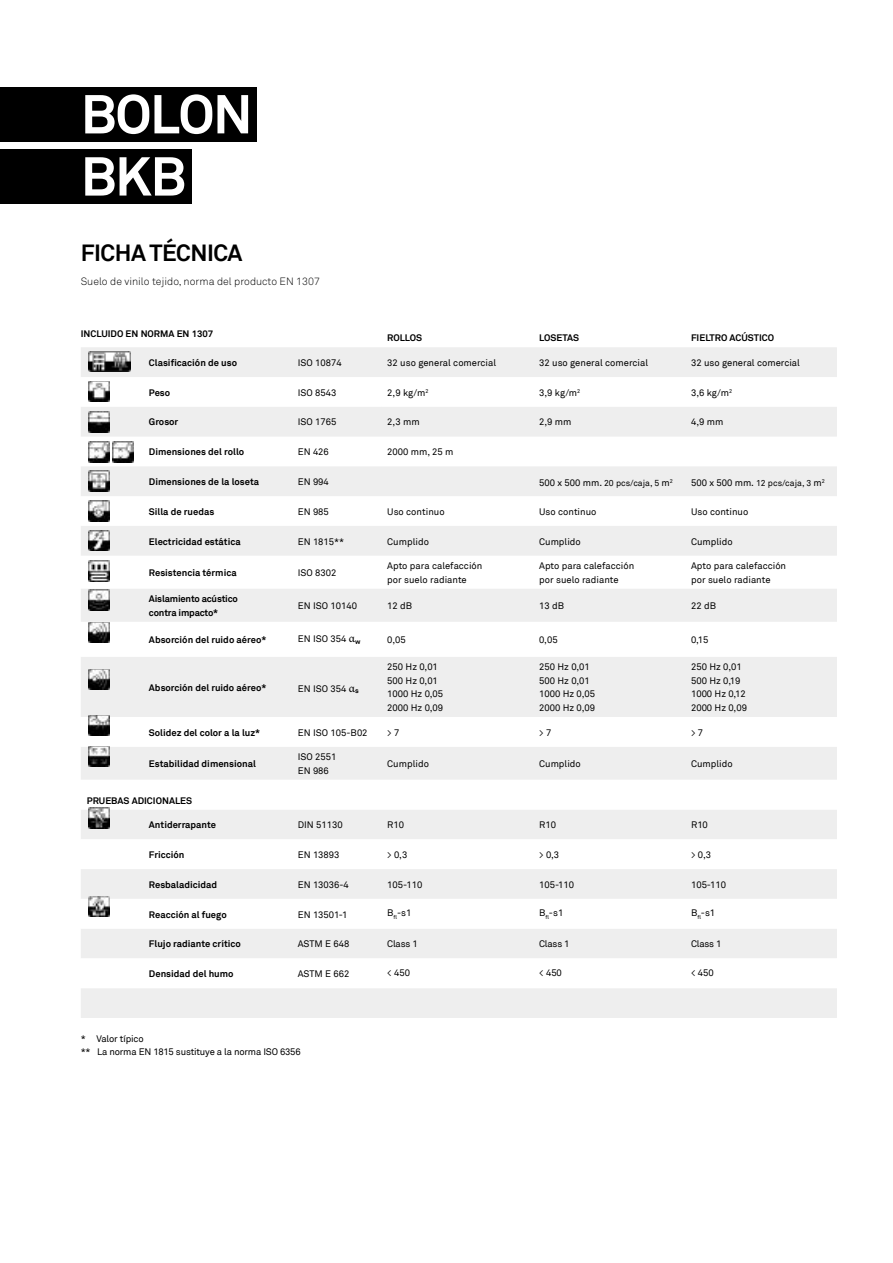
<style>
.page{position:relative;width:893px;height:1263px;background:#fff}
.page>*{position:absolute;margin:0;border:0;box-sizing:border-box;transform-origin:0 0}
.t1{font:700 54px/62.1px "Akkurat";letter-spacing:-.025em;color:#fff}
.t2{font:700 23.4px "Akkurat";letter-spacing:-.02em;color:#000}
.t3{font:300 10.5px "Akkurat";color:#000}
.t4{font:9.45px/13.5px "Akkurat";color:#000}
.t5{font:700 9.45px "Akkurat";color:#000}
.t6{font:9.45px/13.5px "Akkurat";letter-spacing:-.02em;color:#000}
.t7{font:700 9.45px/13.5px "Akkurat";letter-spacing:-.02em;color:#000}
.t8{font:8.7px "Akkurat";color:#000}
.s1{font-size:9.45px}
.s2{font-family:"Minion Pro";font-size:12px}
</style>
<div class="page">
<div style="left:0;top:149px;width:191px;height:55px;background:#000"></div>
<div style="left:0;top:87px;width:257px;height:55px;background:#000"></div>
<svg style="left:81px;top:347px;width:756px;height:671px;fill:#eee"></svg>
<svg style="left:81px;top:717px;width:756px;height:271px"></svg>
<img style="left:89px;top:352px;width:42px;height:20px">
<img style="left:89px;top:381px;width:21px;height:21px">
<img style="left:89px;top:411px;width:21px;height:21px">
<img style="left:89px;top:442px;width:21px;height:20px">
<img style="left:112px;top:442px;width:21px;height:20px">
<img style="left:89px;top:500px;width:21px;height:21px">
<img style="left:89px;top:530px;width:21px;height:21px">
<img style="left:89px;top:560px;width:21px;height:21px">
<img style="left:89px;top:590px;width:21px;height:20px">
<img style="left:89px;top:622px;width:21px;height:21px">
<img style="left:89px;top:669px;width:21px;height:21px">
<img style="left:89px;top:715px;width:21px;height:21px">
<img style="left:89px;top:746px;width:21px;height:21px">
<img style="left:89px;top:808px;width:21px;height:21px">
<img style="left:89px;top:896px;width:21px;height:21px">
<img style="left:89px;top:471px;width:21px;height:20px">
<h1 class="t1" style="left:81px;top:84px;width:173px">BOLON<br>BKB</h1>
<h2 class="t2" style="left:81px;top:238px;width:163px">FICHA TÉCNICA</h2>
<p class="t3" style="left:81px;top:275px;width:241px">Suelo de vinilo tejido, norma del producto EN 1307</p>
<p class="t5" style="left:81px;top:328px;width:134px">INCLUIDO EN NORMA EN 1307</p>
<p class="t5" style="left:387px;top:332px;width:36px">ROLLOS</p>
<p class="t5" style="left:539px;top:332px;width:41px">LOSETAS</p>
<p class="t5" style="left:691px;top:332px;width:85px">FIELTRO ACÚSTICO</p>
<p class="t5" style="left:149px;top:357px;width:90px">Clasificación de uso</p>
<p class="t4" style="left:298px;top:356px;width:45px">ISO 10874</p>
<p class="t4" style="left:387px;top:356px;width:110px">32 uso general comercial</p>
<p class="t4" style="left:539px;top:356px;width:110px">32 uso general comercial</p>
<p class="t4" style="left:691px;top:356px;width:110px">32 uso general comercial</p>
<p class="t5" style="left:149px;top:386px;width:23px">Peso</p>
<p class="t4" style="left:298px;top:386px;width:40px">ISO 8543</p>
<p class="t4" style="left:387px;top:386px;width:43px">2,9 kg/m<sup>2</sup></p>
<p class="t4" style="left:539px;top:386px;width:43px">3,9 kg/m<sup>2</sup></p>
<p class="t4" style="left:691px;top:386px;width:43px">3,6 kg/m<sup>2</sup></p>
<p class="t5" style="left:149px;top:416px;width:31px">Grosor</p>
<p class="t4" style="left:298px;top:416px;width:40px">ISO 1765</p>
<p class="t4" style="left:387px;top:416px;width:34px">2,3 mm</p>
<p class="t4" style="left:539px;top:416px;width:34px">2,9 mm</p>
<p class="t4" style="left:691px;top:416px;width:34px">4,9 mm</p>
<p class="t5" style="left:149px;top:446px;width:97px">Dimensiones del rollo</p>
<p class="t4" style="left:298px;top:445px;width:33px">EN 426</p>
<p class="t4" style="left:387px;top:445px;width:68px">2000 mm, 25 m</p>
<p class="t5" style="left:149px;top:476px;width:112px">Dimensiones de la loseta</p>
<p class="t4" style="left:298px;top:475px;width:33px">EN 994</p>
<p class="t8" style="left:539px;top:478px;width:135px"><span class="s1">500 x 500 mm.</span> 20 pcs/caja, 5 <span class="s1">m</span><sup>2</sup></p>
<p class="t8" style="left:691px;top:478px;width:135px"><span class="s1">500 x 500 mm.</span> 12 pcs/caja, 3 <span class="s1">m</span><sup>2</sup></p>
<p class="t5" style="left:149px;top:505px;width:67px">Silla de ruedas</p>
<p class="t4" style="left:298px;top:505px;width:33px">EN 985</p>
<p class="t4" style="left:387px;top:505px;width:59px">Uso continuo</p>
<p class="t4" style="left:539px;top:505px;width:59px">Uso continuo</p>
<p class="t4" style="left:691px;top:505px;width:59px">Uso continuo</p>
<p class="t5" style="left:149px;top:535px;width:93px">Electricidad estática</p>
<p class="t4" style="left:298px;top:535px;width:48px">EN 1815**</p>
<p class="t4" style="left:387px;top:535px;width:43px">Cumplido</p>
<p class="t4" style="left:539px;top:535px;width:43px">Cumplido</p>
<p class="t4" style="left:691px;top:535px;width:43px">Cumplido</p>
<p class="t5" style="left:149px;top:567px;width:89px">Resistencia térmica</p>
<p class="t4" style="left:298px;top:566px;width:40px">ISO 8302</p>
<p class="t4" style="left:387px;top:559px;width:97px">Apto para calefacción por suelo radiante</p>
<p class="t4" style="left:539px;top:559px;width:97px">Apto para calefacción por suelo radiante</p>
<p class="t4" style="left:691px;top:559px;width:97px">Apto para calefacción por suelo radiante</p>
<p class="t7" style="left:149px;top:592px;width:91px">Aislamiento acústico contra impacto*</p>
<p class="t4" style="left:298px;top:599px;width:61px">EN ISO 10140</p>
<p class="t4" style="left:387px;top:599px;width:26px">12 dB</p>
<p class="t4" style="left:539px;top:599px;width:26px">13 dB</p>
<p class="t4" style="left:691px;top:599px;width:26px">22 dB</p>
<p class="t5" style="left:149px;top:634px;width:119px">Absorción del ruido aéreo*</p>
<p class="t4" style="left:298px;top:632px;width:64px">EN ISO 354 <span class="s2">α</span><sub>w</sub></p>
<p class="t4" style="left:387px;top:633px;width:20px">0,05</p>
<p class="t4" style="left:539px;top:633px;width:20px">0,05</p>
<p class="t4" style="left:691px;top:633px;width:19px">0,15</p>
<p class="t5" style="left:149px;top:681px;width:119px">Absorción del ruido aéreo*</p>
<p class="t4" style="left:298px;top:682px;width:62px">EN ISO 354 <span class="s2">α</span><sub>s</sub></p>
<p class="t4" style="left:387px;top:661px;width:57px">250 Hz 0,01<br>500 Hz 0,01<br>1000 Hz 0,05<br>2000 Hz 0,09</p>
<p class="t4" style="left:539px;top:661px;width:57px">250 Hz 0,01<br>500 Hz 0,01<br>1000 Hz 0,05<br>2000 Hz 0,09</p>
<p class="t4" style="left:691px;top:661px;width:57px">250 Hz 0,01<br>500 Hz 0,19<br>1000 Hz 0,12<br>2000 Hz 0,09</p>
<p class="t5" style="left:149px;top:726px;width:113px">Solidez del color a la luz*</p>
<p class="t4" style="left:298px;top:726px;width:71px">EN ISO 105-B02</p>
<p class="t4" style="left:387px;top:726px;width:14px">&gt; 7</p>
<p class="t4" style="left:539px;top:726px;width:14px">&gt; 7</p>
<p class="t4" style="left:691px;top:726px;width:14px">&gt; 7</p>
<p class="t5" style="left:149px;top:758px;width:109px">Estabilidad dimensional</p>
<p class="t4" style="left:298px;top:750px;width:40px">ISO 2551<br>EN 986</p>
<p class="t4" style="left:387px;top:757px;width:43px">Cumplido</p>
<p class="t4" style="left:539px;top:757px;width:43px">Cumplido</p>
<p class="t4" style="left:691px;top:757px;width:43px">Cumplido</p>
<p class="t5" style="left:87px;top:794px;width:107px">PRUEBAS ADICIONALES</p>
<p class="t5" style="left:149px;top:819px;width:69px">Antiderrapante</p>
<p class="t4" style="left:298px;top:818px;width:46px">DIN 51130</p>
<p class="t4" style="left:387px;top:818px;width:18px">R10</p>
<p class="t4" style="left:539px;top:818px;width:18px">R10</p>
<p class="t4" style="left:691px;top:818px;width:18px">R10</p>
<p class="t5" style="left:149px;top:849px;width:37px">Fricción</p>
<p class="t4" style="left:298px;top:848px;width:43px">EN 13893</p>
<p class="t4" style="left:387px;top:848px;width:22px">&gt; 0,3</p>
<p class="t4" style="left:539px;top:848px;width:22px">&gt; 0,3</p>
<p class="t4" style="left:691px;top:848px;width:22px">&gt; 0,3</p>
<p class="t5" style="left:149px;top:878px;width:70px">Resbaladicidad</p>
<p class="t4" style="left:298px;top:878px;width:53px">EN 13036-4</p>
<p class="t4" style="left:387px;top:878px;width:36px">105-110</p>
<p class="t4" style="left:539px;top:878px;width:36px">105-110</p>
<p class="t4" style="left:691px;top:878px;width:36px">105-110</p>
<p class="t5" style="left:149px;top:908px;width:79px">Reacción al fuego</p>
<p class="t4" style="left:298px;top:908px;width:51px">EN 13501-1</p>
<p class="t4" style="left:387px;top:906px;width:26px">B<sub>fl</sub>-s1</p>
<p class="t4" style="left:539px;top:906px;width:26px">B<sub>fl</sub>-s1</p>
<p class="t4" style="left:691px;top:906px;width:26px">B<sub>fl</sub>-s1</p>
<p class="t5" style="left:149px;top:938px;width:94px">Flujo radiante crítico</p>
<p class="t4" style="left:298px;top:937px;width:53px">ASTM E 648</p>
<p class="t4" style="left:387px;top:937px;width:32px">Class 1</p>
<p class="t4" style="left:539px;top:937px;width:32px">Class 1</p>
<p class="t4" style="left:691px;top:937px;width:32px">Class 1</p>
<p class="t5" style="left:149px;top:968px;width:86px">Densidad del humo</p>
<p class="t4" style="left:298px;top:967px;width:53px">ASTM E 662</p>
<p class="t4" style="left:387px;top:966px;width:24px">&lt; 450</p>
<p class="t4" style="left:539px;top:966px;width:24px">&lt; 450</p>
<p class="t4" style="left:691px;top:966px;width:24px">&lt; 450</p>
<p class="t6" style="left:81px;top:1032px;width:221px">* Valor típico<br>** La norma EN 1815 sustituye a la norma ISO 6356</p>
</div>
